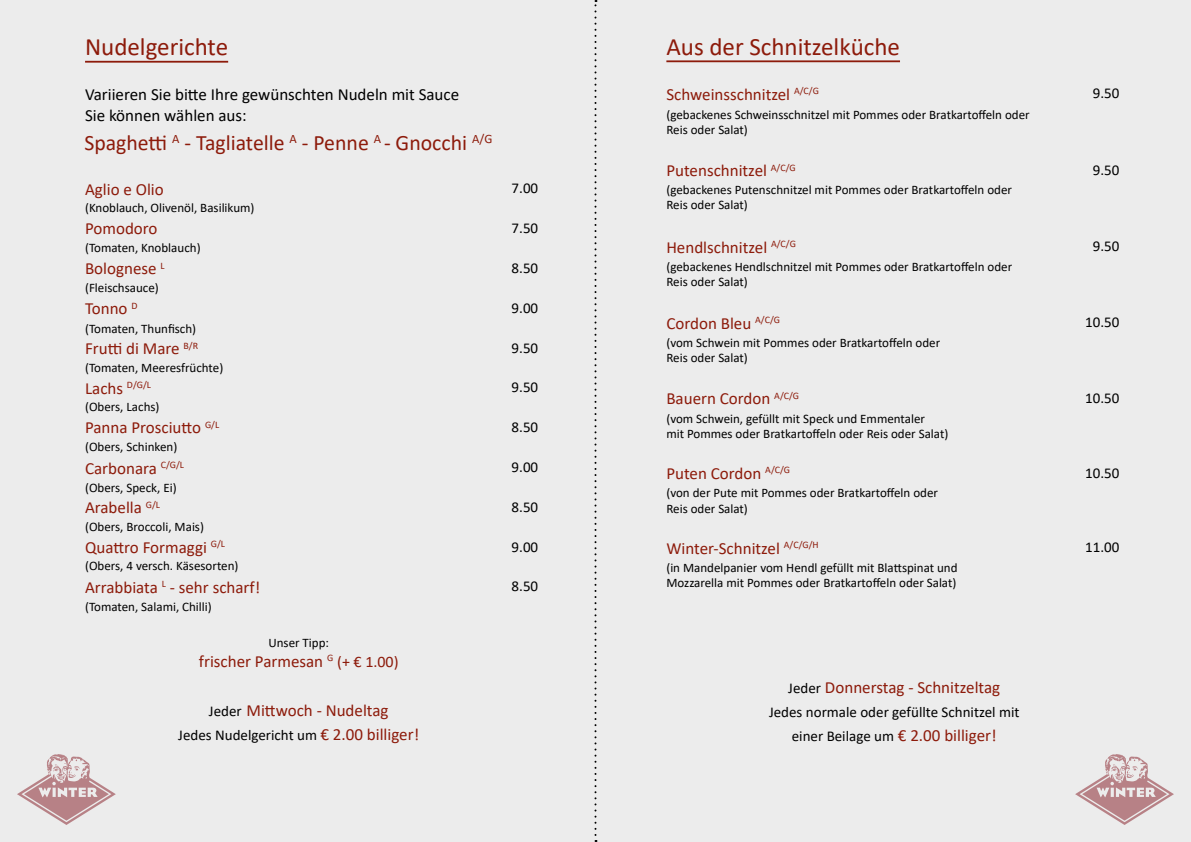
<style>
.page{position:relative;width:1191px;height:842px;background:#ececec}
.page>*{position:absolute;margin:0;border:0;box-sizing:border-box;transform-origin:0 0}
.t1{font:25px "Calibri";color:#8d1b0b}
.t2{font:22px "Calibri";color:#8d1b0b}
.t3{font:17px "Calibri";color:#8d1b0b}
.t4{font:17px/20.4px "Calibri";color:#000}
.t5{font:15px/24px "Calibri";color:#000;text-align:center}
.t6{font:13px/15.6px "Calibri";color:#000}
.s1{font-size:16px}
.s2{font-size:15px;color:#000}
.s3{font-size:17px;color:#8d1b0b}
</style>
<div class="page">
<svg style="left:17px;top:754px;width:99px;height:71px"></svg>
<svg style="left:1075px;top:754px;width:99px;height:71px"></svg>
<svg style="left:594px;top:0;width:2px;height:842px"></svg>
<hr style="left:666px;top:60px;width:234px;height:2px;background:#8d1b0b">
<hr style="left:85px;top:61px;width:143px;height:2px;background:#8d1b0b">
<h1 class="t1" style="left:85px;top:30px;width:145px">Nudelgerichte</h1>
<h3 class="t4" style="left:85px;top:84px;width:376px">Variieren Sie bitte Ihre gewünschten Nudeln mit Sauce<br>Sie können wählen aus:</h3>
<h2 class="t2" style="left:84px;top:128px;width:409px">Spaghetti <sup>A</sup> - Tagliatelle <sup>A</sup> - Penne <sup>A</sup> - Gnocchi <sup>A/G</sup></h2>
<h3 class="t3" style="left:85px;top:177px;width:80px">Aglio e Olio</h3>
<p class="t6" style="left:85px;top:200px;width:171px">(Knoblauch, Olivenöl, Basilikum)</p>
<h3 class="t3" style="left:85px;top:217px;width:74px">Pomodoro</h3>
<p class="t6" style="left:85px;top:240px;width:117px">(Tomaten, Knoblauch)</p>
<h3 class="t3" style="left:85px;top:257px;width:81px">Bolognese <sup>L</sup></h3>
<p class="t6" style="left:85px;top:279px;width:75px">(Fleischsauce)</p>
<h3 class="t3" style="left:85px;top:297px;width:54px">Tonno <sup>D</sup></h3>
<p class="t6" style="left:85px;top:320px;width:113px">(Tomaten, Thunfisch)</p>
<p class="t5" style="left:511px;top:176px;width:28px">7.00</p>
<p class="t5" style="left:511px;top:215px;width:28px">7.50</p>
<p class="t5" style="left:511px;top:255px;width:28px">8.50</p>
<p class="t5" style="left:511px;top:296px;width:28px">9.00</p>
<h3 class="t3" style="left:85px;top:337px;width:115px">Frutti di Mare <sup>B/R</sup></h3>
<p class="t5" style="left:511px;top:335px;width:28px">9.50</p>
<p class="t6" style="left:85px;top:359px;width:140px">(Tomaten, Meeresfrüchte)</p>
<h3 class="t3" style="left:85px;top:376px;width:68px">Lachs <sup>D/G/L</sup></h3>
<p class="t6" style="left:85px;top:399px;width:76px">(Obers, Lachs)</p>
<h3 class="t3" style="left:85px;top:416px;width:136px">Panna Prosciutto <sup>G/L</sup></h3>
<p class="t6" style="left:85px;top:438px;width:94px">(Obers, Schinken)</p>
<h3 class="t3" style="left:85px;top:456px;width:101px">Carbonara <sup>C/G/L</sup></h3>
<p class="t6" style="left:85px;top:479px;width:93px">(Obers, Speck, Ei)</p>
<p class="t5" style="left:511px;top:375px;width:28px">9.50</p>
<p class="t5" style="left:511px;top:415px;width:28px">8.50</p>
<p class="t5" style="left:511px;top:455px;width:28px">9.00</p>
<h3 class="t3" style="left:85px;top:496px;width:76px">Arabella <sup>G/L</sup></h3>
<p class="t5" style="left:511px;top:495px;width:28px">8.50</p>
<p class="t6" style="left:85px;top:518px;width:120px">(Obers, Broccoli, Mais)</p>
<h3 class="t3" style="left:85px;top:536px;width:141px">Quattro Formaggi <sup>G/L</sup></h3>
<h3 class="t3" style="left:85px;top:575px;width:177px">Arrabbiata <sup>L</sup> - sehr scharf!</h3>
<p class="t6" style="left:85px;top:558px;width:155px">(Obers, 4 versch. Käsesorten)</p>
<p class="t6" style="left:85px;top:598px;width:128px">(Tomaten, Salami, Chilli)</p>
<p class="t6" style="left:268px;top:634px;width:62px">Unser Tipp:</p>
<h3 class="t3" style="left:199px;top:649px;width:201px">frischer Parmesan <sup>G</sup> <span class="s1">(+ € 1.00)</span></h3>
<h3 class="t3" style="left:209px;top:698px;width:181px"><span class="s2">Jeder</span> Mittwoch - Nudeltag</h3>
<p class="t5" style="left:178px;top:722px;width:242px">Jedes Nudelgericht um <span class="s3">€ 2.00 billiger!</span></p>
<p class="t5" style="left:511px;top:534px;width:28px">9.00</p>
<p class="t5" style="left:511px;top:574px;width:28px">8.50</p>
<h1 class="t1" style="left:666px;top:29px;width:235px">Aus der Schnitzelküche</h1>
<h3 class="t3" style="left:666px;top:82px;width:154px">Schweinsschnitzel <sup>A/C/G</sup></h3>
<p class="t5" style="left:1093px;top:81px;width:28px">9.50</p>
<p class="t6" style="left:666px;top:106px;width:365px">(gebackenes Schweinsschnitzel mit Pommes oder Bratkartoffeln oder<br>Reis oder Salat)</p>
<h3 class="t3" style="left:666px;top:159px;width:131px">Putenschnitzel <sup>A/C/G</sup></h3>
<p class="t6" style="left:666px;top:181px;width:347px">(gebackenes Putenschnitzel mit Pommes oder Bratkartoffeln oder<br>Reis oder Salat)</p>
<h3 class="t3" style="left:666px;top:235px;width:131px">Hendlschnitzel <sup>A/C/G</sup></h3>
<p class="t6" style="left:666px;top:258px;width:347px">(gebackenes Hendlschnitzel mit Pommes oder Bratkartoffeln oder<br>Reis oder Salat)</p>
<h3 class="t3" style="left:666px;top:311px;width:115px">Cordon Bleu <sup>A/C/G</sup></h3>
<p class="t6" style="left:666px;top:334px;width:275px">(vom Schwein mit Pommes oder Bratkartoffeln oder<br>Reis oder Salat)</p>
<h3 class="t3" style="left:666px;top:387px;width:134px">Bauern Cordon <sup>A/C/G</sup></h3>
<p class="t6" style="left:666px;top:410px;width:283px">(vom Schwein, gefüllt mit Speck und Emmentaler<br>mit Pommes oder Bratkartoffeln oder Reis oder Salat)</p>
<h3 class="t3" style="left:666px;top:462px;width:125px">Puten Cordon <sup>A/C/G</sup></h3>
<p class="t6" style="left:666px;top:485px;width:273px">(von der Pute mit Pommes oder Bratkartoffeln oder<br>Reis oder Salat)</p>
<h3 class="t3" style="left:666px;top:536px;width:154px">Winter-Schnitzel <sup>A/C/G/H</sup></h3>
<p class="t6" style="left:666px;top:559px;width:293px">(in Mandelpanier vom Hendl gefüllt mit Blattspinat und<br>Mozzarella mit Pommes oder Bratkartoffeln oder Salat)</p>
<h3 class="t3" style="left:788px;top:675px;width:213px"><span class="s2">Jeder</span> Donnerstag - Schnitzeltag</h3>
<p class="t5" style="left:769px;top:699px;width:252px">Jedes normale oder gefüllte Schnitzel mit einer Beilage um <span class="s3">€ 2.00 billiger!</span></p>
<p class="t5" style="left:1093px;top:157px;width:28px">9.50</p>
<p class="t5" style="left:1093px;top:234px;width:28px">9.50</p>
<p class="t5" style="left:1085px;top:310px;width:36px">10.50</p>
<p class="t5" style="left:1085px;top:386px;width:36px">10.50</p>
<p class="t5" style="left:1085px;top:460px;width:36px">10.50</p>
<p class="t5" style="left:1085px;top:535px;width:36px">11.00</p>
</div>
